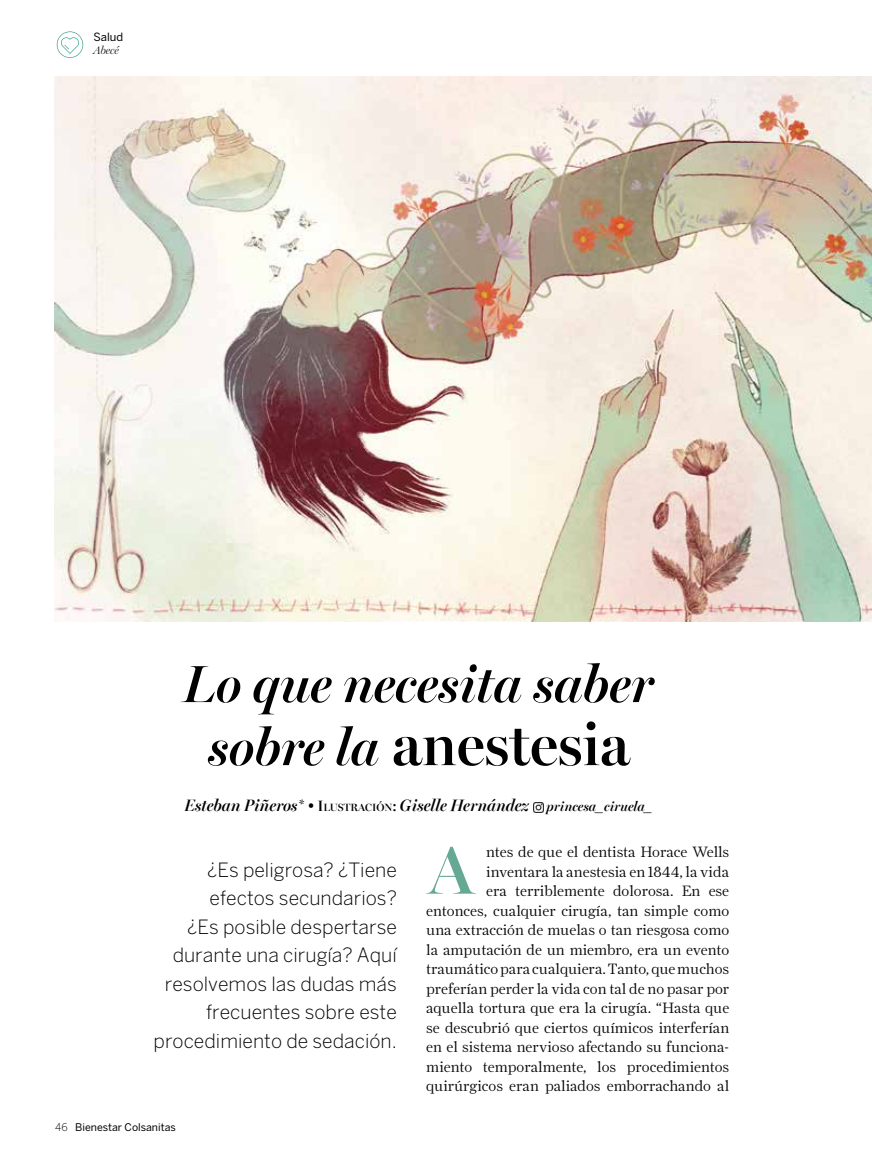
<style>
.page{position:relative;width:872px;height:1170px;background:#fff}
.page>*{position:absolute;margin:0;border:0;box-sizing:border-box;transform-origin:0 0}
.t1{font:600 67.5px "Miller Banner";color:#65a894}
.t2{font:600 60px "Miller Banner";color:#000}
.t3{font:italic 600 52.5px "Miller Banner";color:#000}
.t4{font:300 19.5px/28.5px "Benton Sans";color:#000;text-align:right}
.t5{font:italic 600 16.5px "Miller Banner";color:#000}
.t6{font:300 15px/19.5px "Farnham Display";color:#000;text-align:right}
.t7{font:11.25px "Benton Sans";color:#000}
.t8{font:italic 300 11.25px "Miller Display";color:#000}
.t9{font:10.5px "Benton Sans";color:#000}
.s1{font-style:italic;font-size:52.5px}
.s2{font-style:normal;font-size:15px}
.s3{font-style:normal;font-size:10.5px}
.s4{font-size:13.5px}
.s5{font-weight:300}
</style>
<div class="page">
<svg style="left:57px;top:31px;width:26px;height:27px"></svg>
<img style="left:54px;top:77px;width:818px;height:544px">
<svg style="left:534px;top:802px;width:9px;height:10px"></svg>
<p class="t7" style="left:93px;top:30px;width:31px">Salud</p>
<p class="t8" style="left:93px;top:44px;width:27px">Abecé</p>
<h3 class="t3" style="left:183px;top:653px;width:472px">Lo que necesita saber</h3>
<h2 class="t2" style="left:208px;top:708px;width:423px"><span class="s1">sobre la</span> anestesia</h2>
<p class="t5" style="left:184px;top:795px;width:470px">Esteban Piñeros* • <span class="s2">I</span><span class="s3">LUSTRACIÓN</span><span class="s2">:</span> Giselle Hernández <span class="s4">princesa_ciruela_</span></p>
<h3 class="t4" style="left:154px;top:854px;width:245px">¿Es peligrosa? ¿Tiene efectos secundarios?<br>¿Es posible despertarse durante una cirugía? Aquí resolvemos las dudas más frecuentes sobre este procedimiento de sedación.</h3>
<p class="t6" style="left:426px;top:842px;width:304px">ntes de que el dentista Horace Wells inventara la anestesia en 1844, la vida<br>era terriblemente dolorosa. En ese entonces, cualquier cirugía, tan simple como una extracción de muelas o tan riesgosa como la amputación de un miembro, era un evento traumático para cualquiera. Tanto, que muchos preferían perder la vida con tal de no pasar por aquella tortura que era la cirugía. “Hasta que se descubrió que ciertos químicos interferían en el sistema nervioso afectando su funciona&shy;miento temporalmente, los procedimientos quirúrgicos eran paliados emborrachando al</p>
<h1 class="t1" style="left:428px;top:830px;width:47px">A</h1>
<p class="t9" style="left:55px;top:1120px;width:122px"><span class="s5">46</span> Bienestar Colsanitas</p>
</div>
